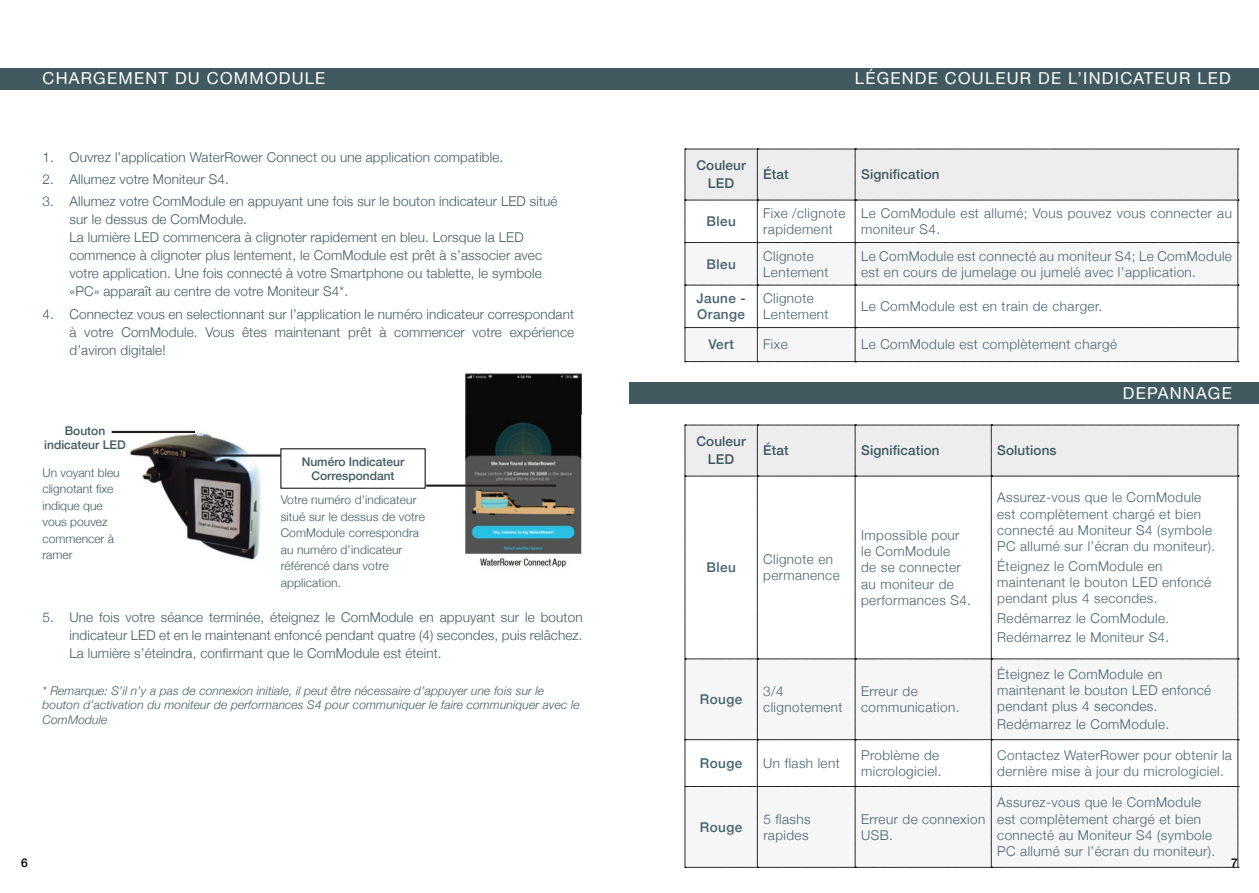
<style>
.page{position:relative;width:1259px;height:893px;background:#fff}
.page>*{position:absolute;margin:0;border:0;box-sizing:border-box;transform-origin:0 0}
.t1{font:16.5px "Helvetica Neue";letter-spacing:.075em;color:#fff}
.t2{font:300 13.5px/16.2px "Helvetica Neue";letter-spacing:.03em;color:#486270}
.t3{font:300 13.5px/18px "Helvetica Neue";letter-spacing:.01em;color:#415a60;text-align:justify}
.t4{font:500 13.5px/18px "Helvetica Neue";letter-spacing:.01em;color:#415a60;text-align:center}
.t5{font:500 13.5px/16.2px "Helvetica Neue";letter-spacing:.03em;color:#486270}
.t6{font:300 12px/16.5px "Helvetica Neue";letter-spacing:.01em;color:#415a60}
.t7{font:italic 300 12px/14.4px "Helvetica Neue";letter-spacing:.01em;color:#415a60}
.t8{font:500 12px/14.4px "Helvetica Neue";color:#415a60;text-align:center}
.t9{font:500 12px "Helvetica Neue";color:#000}
</style>
<div class="page">
<div style="left:0;top:68px;width:629px;height:21px;background:#415a60"></div>
<img style="left:111px;top:373px;width:471px;height:195px">
<div style="left:629px;top:68px;width:630px;height:21px;background:#415a60"></div>
<svg style="left:684px;top:149px;width:555px;height:213px"></svg>
<div style="left:629px;top:383px;width:630px;height:21px;background:#415a60"></div>
<svg style="left:684px;top:425px;width:555px;height:443px"></svg>
<p class="t1" style="left:43px;top:67px;width:284px">CHARGEMENT DU COMMODULE</p>
<p class="t3" style="left:43px;top:147px;width:462px">1. Ouvrez l’application WaterRower Connect ou une application compatible.</p>
<p class="t3" style="left:43px;top:169px;width:188px">2. Allumez votre Moniteur S4.</p>
<p class="t3" style="left:70px;top:192px;width:489px;text-align:left;text-indent:-27px">3. Allumez votre ComModule en appuyant une fois sur le bouton indicateur LED situé sur le dessus de ComModule.<br>La lumière LED commencera à clignoter rapidement en bleu. Lorsque la LED commence à clignoter plus lentement, le ComModule est prêt à s’associer avec votre application. Une fois connecté à votre Smartphone ou tablette, le symbole «PC» apparaît au centre de votre Moniteur S4*.</p>
<p class="t3" style="left:70px;top:304px;width:506px;text-indent:-27px">4. Connectez vous en selectionnant sur l’application le numéro indicateur correspondant à votre ComModule. Vous êtes maintenant prêt à commencer votre expérience d’aviron digitale!</p>
<p class="t8" style="left:44px;top:422px;width:83px">Bouton indicateur LED</p>
<p class="t6" style="left:43px;top:463px;width:79px">Un voyant bleu clignotant fixe indique que vous pouvez commencer à ramer</p>
<p class="t8" style="left:302px;top:453px;width:104px">Numéro Indicateur<br>Correspondant</p>
<p class="t6" style="left:281px;top:491px;width:146px">Votre numéro d’indicateur situé sur le dessus de votre<br>ComModule correspondra au numéro d’indicateur référencé dans votre application.</p>
<p class="t3" style="left:70px;top:608px;width:515px;text-indent:-27px">5. Une fois votre séance terminée, éteignez le ComModule en appuyant sur le bouton indicateur LED et en le maintenant enfoncé pendant quatre (4) secondes, puis relâchez.<br>La lumière s’éteindra, confirmant que le ComModule est éteint.</p>
<p class="t7" style="left:43px;top:683px;width:538px">* Remarque: S’il n’y a pas de connexion initiale, il peut être nécessaire d’appuyer une fois sur le bouton d’activation du moniteur de performances S4 pour communiquer le faire communiquer avec le<br>ComModule</p>
<p class="t1" style="left:855px;top:67px;width:377px">LÉGENDE COULEUR DE L’INDICATEUR LED</p>
<p class="t4" style="left:696px;top:155px;width:51px">Couleur<br>LED</p>
<p class="t4" style="left:763px;top:164px;width:27px">État</p>
<p class="t4" style="left:861px;top:164px;width:80px">Signification</p>
<p class="t5" style="left:706px;top:212px;width:31px">Bleu</p>
<p class="t2" style="left:763px;top:204px;width:84px">Fixe /clignote rapidement</p>
<p class="t2" style="left:861px;top:204px;width:372px">Le ComModule est allumé; Vous pouvez vous connecter au moniteur S4.</p>
<p class="t5" style="left:706px;top:255px;width:31px">Bleu</p>
<p class="t2" style="left:763px;top:247px;width:67px">Clignote<br>Lentement</p>
<p class="t2" style="left:861px;top:247px;width:372px">Le ComModule est connecté au moniteur S4; Le ComModule est en cours de jumelage ou jumelé avec l’application.</p>
<p class="t5" style="left:696px;top:289px;width:51px">Jaune -<br>Orange</p>
<p class="t2" style="left:763px;top:289px;width:67px">Clignote<br>Lentement</p>
<p class="t2" style="left:861px;top:297px;width:243px">Le ComModule est en train de charger.</p>
<p class="t5" style="left:708px;top:335px;width:27px">Vert</p>
<p class="t2" style="left:763px;top:336px;width:26px">Fixe</p>
<p class="t2" style="left:861px;top:336px;width:257px">Le ComModule est complètement chargé</p>
<p class="t1" style="left:1123px;top:381px;width:110px">DEPANNAGE</p>
<p class="t4" style="left:696px;top:431px;width:51px">Couleur<br>LED</p>
<p class="t4" style="left:763px;top:440px;width:27px">État</p>
<p class="t4" style="left:861px;top:440px;width:80px">Signification</p>
<p class="t4" style="left:997px;top:440px;width:61px">Solutions</p>
<p class="t5" style="left:706px;top:558px;width:31px">Bleu</p>
<p class="t2" style="left:763px;top:550px;width:78px">Clignote en permanence</p>
<p class="t2" style="left:861px;top:526px;width:111px">Impossible pour le ComModule<br>de se connecter au moniteur de performances S4.</p>
<p class="t5" style="left:700px;top:690px;width:44px">Rouge</p>
<p class="t2" style="left:763px;top:682px;width:81px">3/4 clignotement</p>
<p class="t2" style="left:861px;top:682px;width:100px">Erreur de communication.</p>
<p class="t2" style="left:997px;top:488px;width:219px">Assurez-vous que le ComModule est complètement chargé et bien connecté au Moniteur S4 (symbole<br>PC allumé sur l’écran du moniteur).</p>
<p class="t2" style="left:997px;top:557px;width:215px">Éteignez le ComModule en maintenant le bouton LED enfoncé pendant plus 4 secondes.</p>
<p class="t2" style="left:997px;top:607px;width:174px;line-height:19.6px">Redémarrez le ComModule.<br>Redémarrez le Moniteur S4.</p>
<p class="t2" style="left:997px;top:665px;width:215px">Éteignez le ComModule en maintenant le bouton LED enfoncé pendant plus 4 secondes.</p>
<p class="t2" style="left:997px;top:716px;width:173px">Redémarrez le ComModule.</p>
<p class="t5" style="left:700px;top:754px;width:44px">Rouge</p>
<p class="t2" style="left:763px;top:754px;width:78px">Un flash lent</p>
<p class="t2" style="left:861px;top:746px;width:82px">Problème de micrologiciel.</p>
<p class="t2" style="left:997px;top:746px;width:236px">Contactez WaterRower pour obtenir la dernière mise à jour du micrologiciel.</p>
<p class="t2" style="left:997px;top:793px;width:219px">Assurez-vous que le ComModule est complètement chargé et bien connecté au Moniteur S4 (symbole<br>PC allumé sur l’écran du moniteur).</p>
<p class="t5" style="left:700px;top:818px;width:44px">Rouge</p>
<p class="t2" style="left:763px;top:810px;width:49px">5 flashs rapides</p>
<p class="t2" style="left:861px;top:810px;width:126px">Erreur de connexion<br>USB.</p>
<p class="t9" style="left:21px;top:853px;width:8px">6</p>
<p class="t9" style="left:1231px;top:853px;width:8px">7</p>
</div>
